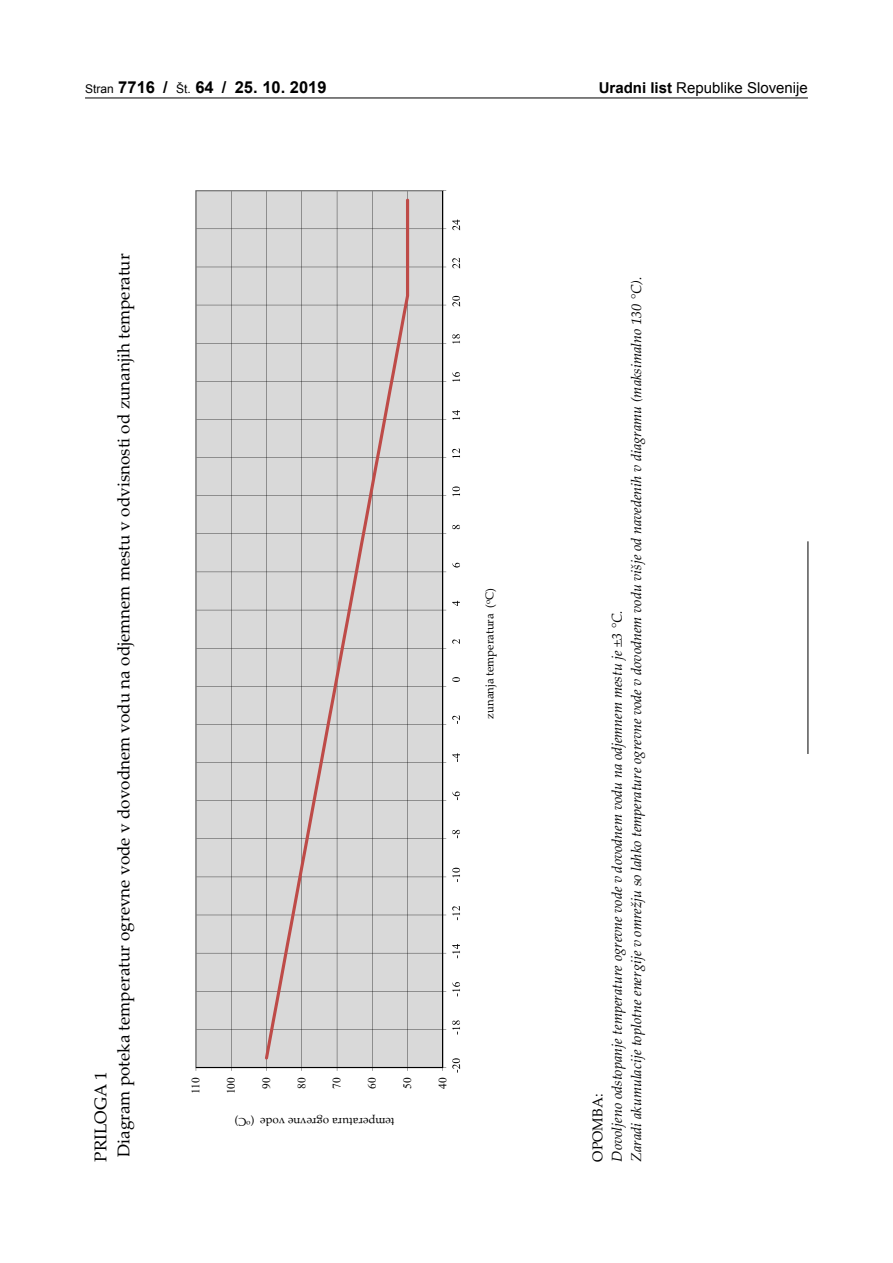
<style>
.page{position:relative;width:893px;height:1263px;background:#fff}
.page>*{position:absolute;margin:0;border:0;box-sizing:border-box;transform-origin:0 0}
.t1{font:17.1px/23.1px "Palatino Linotype";color:#000}
.t2{font:700 16.5px "Arial";color:#000}
.t3{font:15px "Arial";color:#000}
.t4{font:italic 14.25px/19.2px "Palatino Linotype";color:#000}
.t5{font:14.25px "Palatino Linotype";color:#000}
.t6{font:11.4px "Palatino Linotype";color:#000}
.t7{font:11.4px "Times New Roman";letter-spacing:.005em;color:#000}
.t8{font:7.65px "Palatino Linotype";color:#000}
.s1{font-weight:400;font-size:12px}
.s2{font-weight:700}
</style>
<div class="page">
<hr style="left:85px;top:98px;width:723px;height:1px;background:#000">
<svg style="left:195px;top:190px;width:248px;height:878px;background:#d2d2d2"></svg>
<hr style="left:196px;top:1067px;width:247px;height:1px;background:#000">
<hr style="left:443px;top:191px;width:1px;height:876px;background:#000">
<svg style="left:265px;top:199px;width:144px;height:861px;background:#d1cfcf"></svg>
<svg style="left:452px;top:1058px;width:8px;height:15px"></svg>
<svg style="left:452px;top:1020px;width:8px;height:14px"></svg>
<svg style="left:452px;top:982px;width:8px;height:14px"></svg>
<svg style="left:452px;top:944px;width:8px;height:14px"></svg>
<svg style="left:452px;top:906px;width:8px;height:14px"></svg>
<svg style="left:452px;top:868px;width:8px;height:14px"></svg>
<svg style="left:452px;top:830px;width:8px;height:8px"></svg>
<svg style="left:452px;top:791px;width:8px;height:9px"></svg>
<svg style="left:452px;top:753px;width:8px;height:9px"></svg>
<svg style="left:452px;top:715px;width:8px;height:9px"></svg>
<svg style="left:452px;top:677px;width:8px;height:5px"></svg>
<svg style="left:452px;top:639px;width:8px;height:5px"></svg>
<svg style="left:452px;top:601px;width:8px;height:5px"></svg>
<svg style="left:452px;top:563px;width:8px;height:4px"></svg>
<svg style="left:452px;top:525px;width:8px;height:4px"></svg>
<svg style="left:452px;top:486px;width:8px;height:10px"></svg>
<svg style="left:452px;top:448px;width:8px;height:10px"></svg>
<svg style="left:452px;top:410px;width:8px;height:10px"></svg>
<svg style="left:452px;top:372px;width:8px;height:10px"></svg>
<svg style="left:452px;top:334px;width:8px;height:10px"></svg>
<svg style="left:452px;top:296px;width:8px;height:11px"></svg>
<svg style="left:452px;top:258px;width:8px;height:10px"></svg>
<svg style="left:452px;top:220px;width:8px;height:10px"></svg>
<hr style="left:807px;top:541px;width:1px;height:213px;background:#000">
<p class="t2" style="left:85px;top:75px;width:243px"><span class="s1">Stran</span> 7716 / <span class="s1">Št.</span> 64 / 25. 10. 2019</p>
<p class="t3" style="left:599px;top:77px;width:211px"><span class="s2">Uradni list</span> Republike Slovenije</p>
<p class="t1" style="left:88px;top:1161px;width:909px;rotate:-90deg">PRILOGA 1<br>Diagram poteka temperatur ogrevne vode v dovodnem vodu na odjemnem mestu v odvisnosti od zunanjih temperatur</p>
<p class="t6" style="left:482px;top:718px;width:132px;rotate:-90deg">zunanja temperatura (<sup>o</sup>C)</p>
<p class="t7" style="left:188px;top:1094px;width:19px;rotate:-90deg">110</p>
<p class="t7" style="left:223px;top:1094px;width:19px;rotate:-90deg">100</p>
<p class="t7" style="left:258px;top:1088px;width:13px;rotate:-90deg">90</p>
<p class="t7" style="left:293px;top:1088px;width:13px;rotate:-90deg">80</p>
<p class="t7" style="left:329px;top:1088px;width:13px;rotate:-90deg">70</p>
<p class="t7" style="left:364px;top:1088px;width:13px;rotate:-90deg">60</p>
<p class="t7" style="left:399px;top:1088px;width:13px;rotate:-90deg">50</p>
<p class="t7" style="left:435px;top:1088px;width:13px;rotate:-90deg">40</p>
<p class="t6" style="left:394px;top:1130px;width:161px;rotate:-180deg">temperatura ogrevne vode ( C)</p>
<p class="t8" style="left:251px;top:1129px;width:6px;rotate:-180deg">o</p>
<p class="t5" style="left:588px;top:1161px;width:69px;rotate:-90deg">OPOMBA:</p>
<p class="t4" style="left:607px;top:1161px;width:886px;rotate:-90deg">Dovoljeno odstopanje temperature ogrevne vode v dovodnem vodu na odjemnem mestu je ±3 °C.<br>Zaradi akumulacije toplotne energije v omrežju so lahko temperature ogrevne vode v dovodnem vodu višje od navedenih v diagramu (maksimalno 130 °C).</p>
</div>
